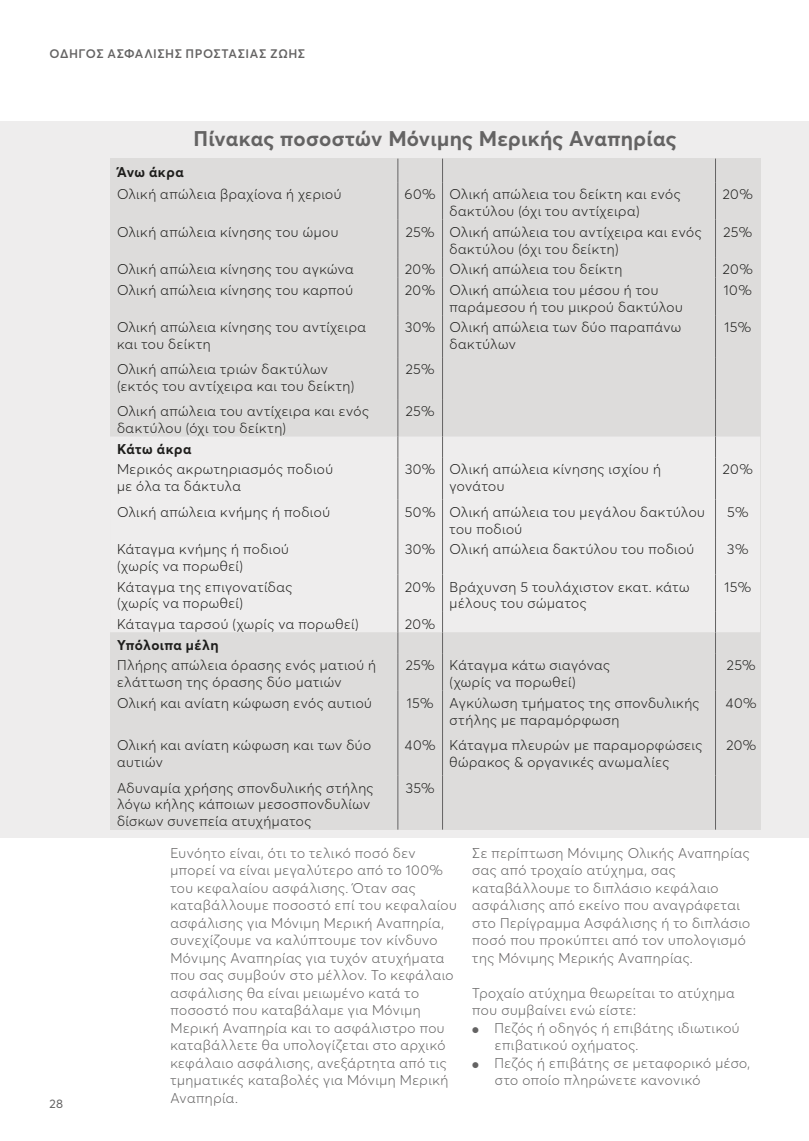
<style>
.page{position:relative;width:809px;height:1141px;background:#fff}
.page>*{position:absolute;margin:0;border:0;box-sizing:border-box;transform-origin:0 0}
.t1{font:700 21px "Averta";letter-spacing:.015em;color:#646363}
.t2{font:300 14px/16.8px "Averta";letter-spacing:.035em;color:#1d1d1b}
.t3{font:300 14px/17.5px "Averta";letter-spacing:.035em;color:#646363}
.t4{font:700 14px "Averta";letter-spacing:.035em;color:#1d1d1b}
.t5{font:600 12.25px "Averta";letter-spacing:.04em;color:#646363}
.t6{font:12.25px "Averta";color:#646363}
.s1{font-weight:600;font-size:10.5px}
</style>
<div class="page">
<div style="left:0;top:121px;width:809px;height:716px;background:#eeeded"></div>
<div style="left:110px;top:159px;width:287px;height:156px;background:#dddcdb"></div>
<div style="left:443px;top:159px;width:272px;height:156px;background:#dddcdb"></div>
<div style="left:110px;top:315px;width:650px;height:122px;background:#dddcdb"></div>
<svg style="left:110px;top:437px;width:605px;height:196px"></svg>
<div style="left:110px;top:633px;width:287px;height:197px;background:#dddcdb"></div>
<div style="left:443px;top:633px;width:272px;height:197px;background:#dddcdb"></div>
<div style="left:397px;top:159px;width:46px;height:240px;background:#dddcdb"></div>
<hr style="left:442px;top:278px;width:1px;height:37px;background:#646363">
<hr style="left:442px;top:357px;width:1px;height:42px;background:#646363">
<div style="left:715px;top:159px;width:45px;height:240px;background:#dddcdb"></div>
<hr style="left:715px;top:278px;width:1px;height:37px;background:#646363">
<hr style="left:715px;top:357px;width:1px;height:42px;background:#646363">
<svg style="left:397px;top:437px;width:1px;height:20px"></svg>
<hr style="left:397px;top:500px;width:1px;height:37px;background:#646363">
<hr style="left:397px;top:574px;width:1px;height:38px;background:#646363">
<hr style="left:397px;top:457px;width:1px;height:43px;background:#646363">
<hr style="left:397px;top:537px;width:1px;height:37px;background:#646363">
<svg style="left:442px;top:437px;width:1px;height:20px"></svg>
<hr style="left:442px;top:500px;width:1px;height:37px;background:#646363">
<hr style="left:442px;top:574px;width:1px;height:38px;background:#646363">
<hr style="left:442px;top:457px;width:1px;height:43px;background:#646363">
<hr style="left:442px;top:537px;width:1px;height:37px;background:#646363">
<svg style="left:715px;top:437px;width:1px;height:20px"></svg>
<hr style="left:715px;top:500px;width:1px;height:37px;background:#646363">
<hr style="left:715px;top:574px;width:1px;height:38px;background:#646363">
<hr style="left:715px;top:457px;width:1px;height:43px;background:#646363">
<hr style="left:715px;top:537px;width:1px;height:37px;background:#646363">
<svg style="left:397px;top:612px;width:46px;height:218px;background:#dbdad9"></svg>
<hr style="left:442px;top:653px;width:1px;height:38px;background:#646363">
<hr style="left:442px;top:691px;width:1px;height:42px;background:#646363">
<hr style="left:442px;top:733px;width:1px;height:42px;background:#646363">
<hr style="left:442px;top:775px;width:1px;height:55px;background:#646363">
<svg style="left:715px;top:612px;width:45px;height:218px;background:#dedddc"></svg>
<hr style="left:715px;top:653px;width:1px;height:38px;background:#646363">
<hr style="left:715px;top:691px;width:1px;height:42px;background:#646363">
<hr style="left:715px;top:733px;width:1px;height:42px;background:#646363">
<hr style="left:715px;top:775px;width:1px;height:55px;background:#646363">
<hr style="left:397px;top:315px;width:1px;height:42px;background:#646363">
<hr style="left:442px;top:315px;width:1px;height:42px;background:#646363">
<hr style="left:715px;top:315px;width:1px;height:42px;background:#646363">
<hr style="left:397px;top:399px;width:1px;height:38px;background:#646363">
<hr style="left:442px;top:399px;width:1px;height:38px;background:#646363">
<hr style="left:715px;top:399px;width:1px;height:38px;background:#646363">
<p class="t5" style="left:50px;top:45px;width:257px">ΟΔΗΓOΣ ΑΣΦΑΛΙΣΗΣ ΠΡΟΣΤΑΣΊΑΣ ΖΩΉ Σ</p>
<h1 class="t1" style="left:193px;top:123px;width:484px">Πίνακας ποσοστών Μόνιμης Μερικής Αναπηρίας</h1>
<p class="t6" style="left:50px;top:1095px;width:15px">28</p>
<p class="t4" style="left:117px;top:162px;width:68px">Άνω άκρα</p>
<p class="t2" style="left:117px;top:186px;width:226px">Ολική απώλεια βραχίονα ή χεριού</p>
<p class="t2" style="left:404px;top:186px;width:278px;text-align:center">60% Ολική απώλεια του δείκτη και ενός δακτύλου (όχι του αντίχειρα)</p>
<p class="t2" style="left:722px;top:186px;width:32px">20%</p>
<p class="t2" style="left:117px;top:223px;width:223px">Ολική απώλεια κίνησης του ώμου</p>
<p class="t2" style="left:449px;top:223px;width:253px;text-indent:-44px">25% Ολική απώλεια του αντίχειρα και ενός δακτύλου (όχι του δείκτη)</p>
<p class="t2" style="left:723px;top:223px;width:30px">25%</p>
<p class="t2" style="left:117px;top:260px;width:238px">Ολική απώλεια κίνησης του αγκώνα</p>
<p class="t2" style="left:405px;top:260px;width:218px">20% Ολική απώλεια του δείκτη</p>
<p class="t2" style="left:722px;top:260px;width:32px">20%</p>
<p class="t2" style="left:117px;top:281px;width:237px">Ολική απώλεια κίνησης του καρπού</p>
<p class="t2" style="left:449px;top:281px;width:235px;text-indent:-44px">20% Ολική απώλεια του μέσου ή του παράμεσου ή του μικρού δακτύλου</p>
<p class="t2" style="left:723px;top:281px;width:30px">10%</p>
<p class="t2" style="left:117px;top:318px;width:250px">Ολική απώλεια κίνησης του αντίχειρα και του δείκτη</p>
<p class="t2" style="left:449px;top:318px;width:233px;text-indent:-45px">30% Ολική απώλεια των δύο παραπάνω δακτύλων</p>
<p class="t2" style="left:724px;top:318px;width:28px">15%</p>
<p class="t2" style="left:117px;top:360px;width:239px">Ολική απώλεια τριών δακτύλων (εκτός του αντίχειρα και του δείκτη)</p>
<p class="t2" style="left:406px;top:360px;width:30px">25%</p>
<p class="t2" style="left:117px;top:402px;width:253px">Ολική απώλεια του αντίχειρα και ενός δακτύλου (όχι του δείκτη)</p>
<p class="t2" style="left:406px;top:402px;width:30px">25%</p>
<p class="t4" style="left:117px;top:439px;width:76px">Κάτω άκρα</p>
<p class="t2" style="left:117px;top:460px;width:217px">Μερικός ακρωτηριασμός ποδιού με όλα τα δάκτυλα</p>
<p class="t2" style="left:449px;top:460px;width:213px;text-indent:-45px">30% Ολική απώλεια κίνησης ισχίου ή γονάτου</p>
<p class="t2" style="left:722px;top:460px;width:32px">20%</p>
<p class="t2" style="left:117px;top:503px;width:214px">Ολική απώλεια κνήμης ή ποδιού</p>
<p class="t2" style="left:449px;top:503px;width:257px;text-indent:-45px">50% Ολική απώλεια του μεγάλου δακτύλου του ποδιού</p>
<p class="t2" style="left:727px;top:503px;width:23px">5%</p>
<p class="t2" style="left:117px;top:540px;width:173px">Κάταγμα κνήμης ή ποδιού (χωρίς να πορωθεί)</p>
<p class="t2" style="left:405px;top:540px;width:291px">30% Ολική απώλεια δακτύλου του ποδιού</p>
<p class="t2" style="left:727px;top:540px;width:23px">3%</p>
<p class="t2" style="left:117px;top:578px;width:177px">Κάταγμα της επιγονατίδας (χωρίς να πορωθεί)</p>
<p class="t2" style="left:449px;top:578px;width:241px;text-indent:-44px">20% Βράχυνση 5 τουλάχιστον εκατ. κάτω μέλους του σώματος</p>
<p class="t2" style="left:724px;top:578px;width:28px">15%</p>
<p class="t2" style="left:117px;top:615px;width:243px">Κάταγμα ταρσού (χωρίς να πορωθεί)</p>
<p class="t2" style="left:405px;top:615px;width:32px">20%</p>
<p class="t4" style="left:117px;top:635px;width:103px">Υπόλοιπα μέλη</p>
<p class="t2" style="left:117px;top:656px;width:260px">Πλήρης απώλεια όρασης ενός ματιού ή ελάττωση της όρασης δύο ματιών</p>
<p class="t2" style="left:449px;top:656px;width:162px;text-indent:-44px">25% Κάταγμα κάτω σιαγόνας (χωρίς να πορωθεί)</p>
<p class="t2" style="left:727px;top:656px;width:30px">25%</p>
<p class="t2" style="left:117px;top:694px;width:256px">Ολική και ανίατη κώφωση ενός αυτιού</p>
<p class="t2" style="left:449px;top:694px;width:251px;text-indent:-43px">15% Αγκύλωση τμήματος της σπονδυλικής στήλης με παραμόρφωση</p>
<p class="t2" style="left:726px;top:694px;width:32px">40%</p>
<p class="t2" style="left:117px;top:736px;width:255px">Ολική και ανίατη κώφωση και των δύο αυτιών</p>
<p class="t2" style="left:449px;top:736px;width:254px;text-indent:-45px">40% Κάταγμα πλευρών με παραμορφώσεις θώρακος &amp; οργανικές ανωμαλίες</p>
<p class="t2" style="left:726px;top:736px;width:32px">20%</p>
<p class="t2" style="left:117px;top:779px;width:258px">Αδυναμία χρήσης σπονδυλικής στήλης λόγω κήλης κάποιων μεσοσπονδυλίων δίσκων συνεπεία ατυχήματος</p>
<p class="t2" style="left:405px;top:779px;width:31px">35%</p>
<p class="t3" style="left:170px;top:843px;width:288px">Ευνόητο είναι, ότι το τελικό ποσό δεν μπορεί να είναι μεγαλύτερο από το 100% του κεφαλαίου ασφάλισης. Όταν σας καταβάλλουμε ποσοστό επί του κεφαλαίου ασφάλισης για Μόνιμη Μερική Αναπηρία, συνεχίζουμε να καλύπτουμε τον κίνδυνο Μόνιμης Αναπηρίας για τυχόν ατυχήματα που σας συμβούν στο μέλλον. Το κεφάλαιο ασφάλισης θα είναι μειωμένο κατά το ποσοστό που καταβάλαμε για Μόνιμη Μερική Αναπηρία και το ασφάλιστρο που καταβάλλετε θα υπολογίζεται στο αρχικό κεφάλαιο ασφάλισης, ανεξάρτητα από τις τμηματικές καταβολές για Μόνιμη Μερική Αναπηρία.</p>
<p class="t3" style="left:472px;top:843px;width:279px">Σε περίπτωση Μόνιμης Ολικής Αναπηρίας σας από τροχαίο ατύχημα, σας καταβάλλουμε το διπλάσιο κεφάλαιο ασφάλισης από εκείνο που αναγράφεται στο Περίγραμμα Ασφάλισης ή το διπλάσιο ποσό που προκύπτει από τον υπολογισμό της Μόνιμης Μερικής Αναπηρίας.</p>
<p class="t3" style="left:472px;top:983px;width:264px">Τροχαίο ατύχημα θεωρείται το ατύχημα που συμβαίνει ενώ είστε:</p>
<p class="t3" style="left:494px;top:1018px;width:246px;text-indent:-22px"><span class="s1">●</span> Πεζός ή οδηγός ή επιβάτης ιδιωτικού επιβατικού οχήματος.</p>
<p class="t3" style="left:494px;top:1053px;width:257px;text-indent:-22px"><span class="s1">●</span> Πεζός ή επιβάτης σε μεταφορικό μέσο, στο οποίο πληρώνετε κανονικό</p>
</div>
